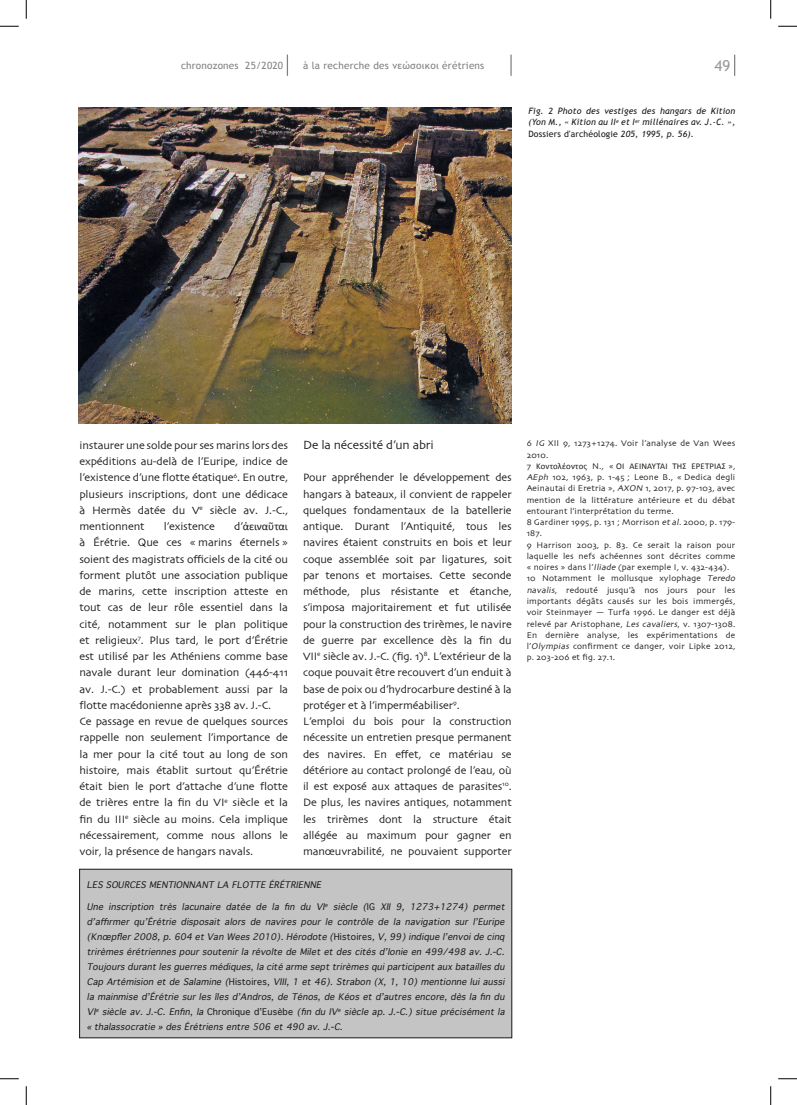
<style>
.page{position:relative;width:797px;height:1105px;background:#fff}
.page>*{position:absolute;margin:0;border:0;box-sizing:border-box;transform-origin:0 0}
.t1{font:15px "Trebuchet MS";color:#989898}
.sous-titre_article{font:12.5px "Skia";letter-spacing:-.01em;color:#191917}
.texte_article{font:11.25px/16.2px "Skia";letter-spacing:-.01em;color:#191917;text-align:justify}
.t2{font:10px "Trebuchet MS";letter-spacing:.02em;color:#818181}
.notes{font:8.75px/11.2px "Skia";letter-spacing:.02em;color:#191917}
.encart{font:italic 8.75px/15px "Geneva";color:#191917;text-align:justify}
.figures{font:italic 8.75px/11.2px "Trebuchet MS";letter-spacing:.02em;color:#191917;text-align:justify}
.titre_encart{font:italic 8.75px "Geneva";color:#191917}
.s1{font-style:normal}
.s2{font-family:"Calibri"}
.s3{font-style:italic}
</style>
<div class="page">
<svg style="left:287px;top:55px;width:1px;height:21px"></svg>
<svg style="left:510px;top:55px;width:1px;height:21px"></svg>
<svg style="left:734px;top:55px;width:1px;height:21px"></svg>
<div style="left:80px;top:869px;width:432px;height:169px;background:#c4c4c4"></div>
<div style="left:79px;top:869px;width:433px;height:169px;border:1px solid #191917"></div>
<img style="left:79px;top:108px;width:432px;height:315px">
<svg style="left:0;top:25px;width:19px;height:2px"></svg>
<svg style="left:778px;top:25px;width:19px;height:2px"></svg>
<svg style="left:0;top:1078px;width:19px;height:1px"></svg>
<svg style="left:778px;top:1078px;width:19px;height:1px"></svg>
<svg style="left:25px;top:0;width:2px;height:19px"></svg>
<svg style="left:25px;top:1086px;width:2px;height:19px"></svg>
<svg style="left:770px;top:0;width:1px;height:19px"></svg>
<svg style="left:770px;top:1086px;width:1px;height:19px"></svg>
<p class="t2" style="left:181px;top:59px;width:104px">chronozones 25/2020</p>
<p class="t2" style="left:303px;top:59px;width:183px">à la recherche des νεώσοικοι érétriens</p>
<h1 class="t1" style="left:714px;top:57px;width:18px">49</h1>
<p class="figures" style="left:528px;top:106px;width:208px">Fig. 2 Photo des vestiges des hangars de Kition (Yon M., « Kition au II<sup>e</sup> et I<sup>er</sup> millénaires av. J.-C. », <span class="s1">Dossiers d'archéologie</span> 205, 1995, p. 56).</p>
<p class="sous-titre_article" style="left:303px;top:437px;width:132px">De la nécessité d’un abri</p>
<p class="texte_article" style="left:303px;top:470px;width:210px">Pour appréhender le développement des hangars à bateaux, il convient de rappeler quelques fondamentaux de la batellerie antique. Durant l’Antiquité, tous les navires étaient construits en bois et leur coque assemblée soit par ligatures, soit par tenons et mortaises. Cette seconde méthode, plus résistante et étanche, s’imposa majoritairement et fut utilisée pour la construction des trirèmes, le navire de guerre par excellence dès la fin du VII<sup>e</sup> siècle av. J.-C. (fig. 1)<sup>8</sup>. L’extérieur de la coque pouvait être recouvert d’un enduit à base de poix ou d’hydrocarbure destiné à la protéger et à l’imperméabiliser<sup>9</sup>.</p>
<p class="texte_article" style="left:303px;top:714px;width:210px">L’emploi du bois pour la construction nécessite un entretien presque permanent des navires. En effet, ce matériau se détériore au contact prolongé de l’eau, où il est exposé aux attaques de parasites<sup>10</sup>.<br>De plus, les navires antiques, notamment les trirèmes dont la structure était allégée au maximum pour gagner en manœuvrabilité, ne pouvaient supporter</p>
<p class="titre_encart" style="left:87px;top:879px;width:239px">LESSOURCESMENTIONNANT LA FLOTTEÉRÉTRIENNE</p>
<p class="encart" style="left:87px;top:899px;width:422px">Une inscription très lacunaire datée de la fin du VI<sup>e</sup> siècle (<span class="s1">I G</span> XII 9, 1273+1274) permet d’affirmer qu’Érétrie disposait alors de navires pour le contrôle de la navigation sur l’Euripe (Knœpfler2008,p.604 etVanWees2010).Hérodote(<span class="s1">H i s t o i r e s</span> ,V,99)indiquel’envoidecinq trirèmesérétriennespoursoutenirlarévoltedeMiletetdescitésd’Ionieen499/498 av.J.-C.<br>Toujoursdurantlesguerresmédiques,lacitéarmesepttrirèmesquiparticipentauxbataillesdu CapArtémisionetdeSalamine(<span class="s1">H i s t o i r e s</span> ,VIII,1 et46).Strabon(X,1,10)mentionneluiaussi lamainmised’Érétriesurlesîlesd’Andros,deTénos,deKéosetd’autresencore,dèslafindu VI<sup>e</sup> siècleav.J.-C.Enfin,la<span class="s1">C h r o n i q u e d ’ E u s è b e</span> (finduIV<sup>e</sup> siècleap.J.-C.)situeprécisémentla « thalassocratie »desÉrétriensentre506 et490 av.J.-C.</p>
<p class="texte_article" style="left:79px;top:438px;width:210px">instaurer une solde pour ses marins lors des expéditions au-delà de l’Euripe, indice de l’existence d’une flotte étatique<sup>6</sup>. En outre, plusieurs inscriptions, dont une dédicace à Hermès datée du V<sup>e</sup> siècle av. J.‑C., mentionnent</p>
<p class="texte_article" style="left:79px;top:519px;width:210px;text-indent:155px">d’<span class="s2">ἀειναῦται </span>à Érétrie. Que ces « marins éternels » soient des magistrats officiels de la cité ou forment plutôt une association publique de marins, cette inscription atteste en tout cas de leur rôle essentiel dans la cité, notamment sur le plan politique et religieux<sup>7</sup>. Plus tard, le port d’Érétrie est utilisé par les Athéniens comme base navale durant leur domination (446-411 av. J.-C.) et probablement aussi par la flotte macédonienne après 338 av. J.‑C.</p>
<p class="texte_article" style="left:79px;top:714px;width:210px">Ce passage en revue de quelques sources rappelle non seulement l’importance de la mer pour la cité tout au long de son histoire, mais établit surtout qu’Érétrie était bien le port d’attache d’une flotte de trières entre la fin du VI<sup>e</sup> siècle et la fin du III<sup>e</sup> siècle au moins. Cela implique nécessairement, comme nous allons le voir, la présence de hangars navals.</p>
<p class="texte_article" style="left:164px;top:519px;width:53px">l’existence</p>
<p class="notes" style="left:526px;top:438px;width:210px">6 <span class="s3">IG</span> XII 9, 1273+1274. Voir l’analyse de Van Wees<br>2010.</p>
<p class="notes" style="left:526px;top:461px;width:210px;text-align:justify">7 <span class="s2">Κοντολέοντος</span> N., « <span class="s2">ΟΙ ΑΕΙΝΑΥΤΑΙ ΤΗΣ ΕΡΕΤΡΙΑΣ</span> », <span class="s3">AEph</span> 102, 1963, p. 1-45 ; Leone B., « Dedica degli Aeinautai di Eretria », <span class="s3">AXON</span> 1, 2017, p. 97-103, avec mention de la littérature antérieure et du débat entourant l’interprétation du terme.</p>
<p class="notes" style="left:526px;top:517px;width:210px">8 Gardiner 1995, p. 131 ; Morrison <span class="s3">et al</span>. 2000, p. 179-<br>187.</p>
<p class="notes" style="left:526px;top:540px;width:210px;text-align:justify">9 Harrison 2003, p. 83. Ce serait la raison pour laquelle les nefs achéennes sont décrites comme « noires » dans l’<span class="s3">Iliade</span> (par exemple I, v. 432-434).</p>
<p class="notes" style="left:526px;top:573px;width:212px">10 Notamment le mollusque xylophage <span class="s3">Teredo navalis</span>, redouté jusqu’à nos jours pour les importants dégâts causés sur les bois immergés, voir Steinmayer — Turfa 1996. Le danger est déjà relevé par Aristophane, <span class="s3">Les cavaliers</span>, v. 1307‑1308.<br>En dernière analyse, les expérimentations de l’<span class="s3">Olympias</span> confirment ce danger, voir Lipke 2012, p. 203-206 et fig. 27.1.</p>
</div>
